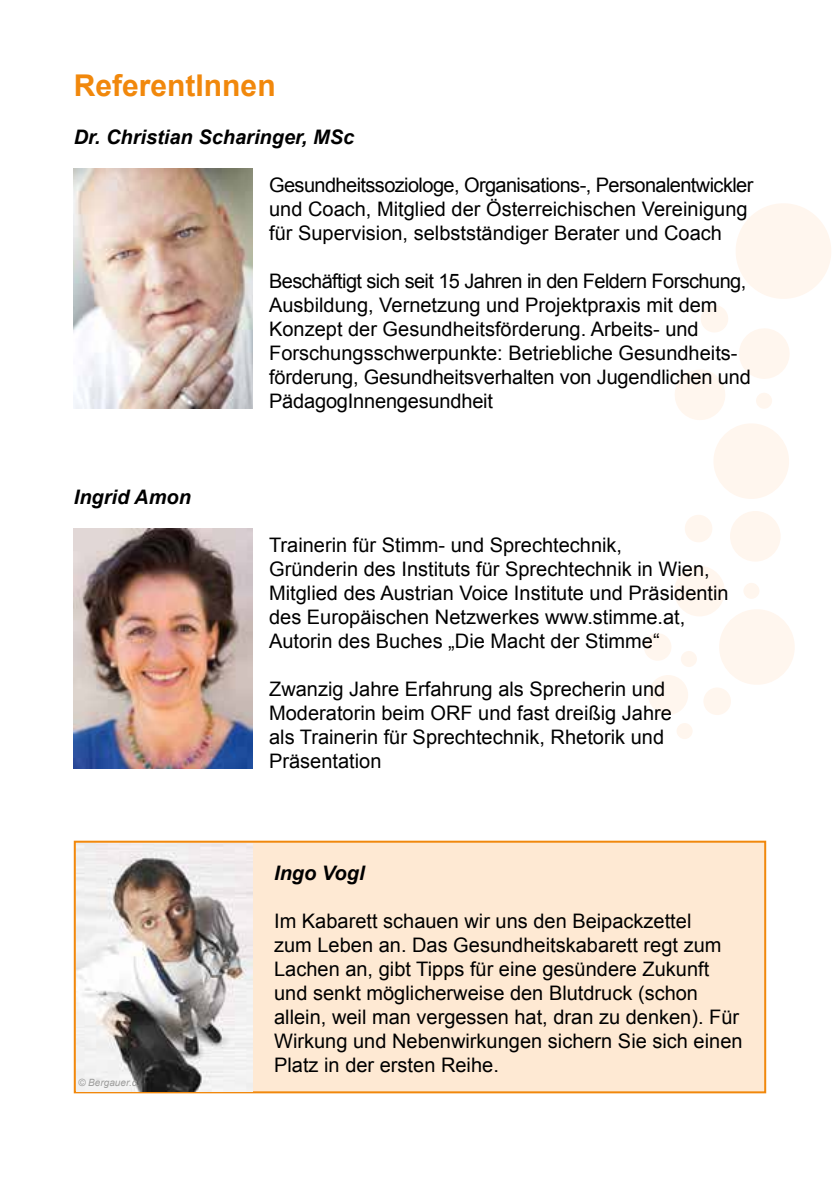
<style>
.page{position:relative;width:840px;height:1191px;background:#fff}
.page>*{position:absolute;margin:0;border:0;box-sizing:border-box;transform-origin:0 0}
.t1{font:700 30px "Arial";color:#f1880c}
.t2{font:20px/24px "Arial";color:#000}
.t3{font:italic 700 20px "Arial";color:#000}
.t4{font:italic 10px "Arial";color:#9d9d9c}
</style>
<div class="page">
<div style="left:727px;top:509px;width:55px;height:55px;background:#fff6ee;border-radius:50%"></div>
<div style="left:725px;top:507px;width:59px;height:59px;border:4px solid #fff;border-radius:50%"></div>
<div style="left:645px;top:673px;width:45px;height:44px;background:#fff6ee;border-radius:50%"></div>
<div style="left:643px;top:671px;width:49px;height:48px;border:4px solid #fff;border-radius:50%"></div>
<div style="left:671px;top:563px;width:55px;height:55px;background:#fff6ee;border-radius:50%"></div>
<div style="left:669px;top:561px;width:59px;height:59px;border:4px solid #fff;border-radius:50%"></div>
<div style="left:641px;top:631px;width:32px;height:32px;background:#fff6ee;border-radius:50%"></div>
<div style="left:639px;top:629px;width:36px;height:36px;border:4px solid #fff;border-radius:50%"></div>
<div style="left:682px;top:512px;width:32px;height:32px;background:#fff6ee;border-radius:50%"></div>
<div style="left:680px;top:510px;width:36px;height:36px;border:4px solid #fff;border-radius:50%"></div>
<div style="left:700px;top:685px;width:32px;height:32px;background:#fff6ee;border-radius:50%"></div>
<div style="left:698px;top:683px;width:36px;height:36px;border:4px solid #fff;border-radius:50%"></div>
<div style="left:678px;top:649px;width:20px;height:20px;background:#fff6ee;border-radius:50%"></div>
<div style="left:676px;top:647px;width:24px;height:24px;border:4px solid #fff;border-radius:50%"></div>
<div style="left:741px;top:581px;width:20px;height:20px;background:#fff6ee;border-radius:50%"></div>
<div style="left:739px;top:579px;width:24px;height:24px;border:4px solid #fff;border-radius:50%"></div>
<div style="left:674px;top:721px;width:20px;height:20px;background:#fff6ee;border-radius:50%"></div>
<div style="left:672px;top:719px;width:24px;height:24px;border:4px solid #fff;border-radius:50%"></div>
<svg style="left:675px;top:203px;width:156px;height:296px"></svg>
<svg style="left:710px;top:601px;width:85px;height:92px"></svg>
<div style="left:753px;top:391px;width:20px;height:20px;background:#fff6ee;border-radius:50%"></div>
<div style="left:751px;top:389px;width:24px;height:24px;border:4px solid #fff;border-radius:50%"></div>
<div style="left:74px;top:840px;width:691px;height:253px;background:#fee9d3;border:2px solid #f1880c"></div>
<img style="left:74px;top:168px;width:178px;height:240px">
<img style="left:76px;top:843px;width:176px;height:248px">
<img style="left:74px;top:528px;width:178px;height:240px">
<h1 class="t1" style="left:74px;top:65px;width:203px">ReferentInnen</h1>
<p class="t3" style="left:74px;top:124px;width:282px">Dr. Christian Scharinger, MSc</p>
<p class="t2" style="left:269px;top:173px;width:485px">Gesundheitssoziologe, Organisations-, Personalentwickler und Coach, Mitglied der Österreichischen Vereinigung für Supervision, selbstständiger Berater und Coach</p>
<p class="t2" style="left:269px;top:269px;width:483px">Beschäftigt sich seit 15 Jahren in den Feldern Forschung, Ausbildung, Vernetzung und Projektpraxis mit dem Konzept der Gesundheitsförderung. Arbeits- und Forschungsschwerpunkte: Betriebliche Gesundheits&shy;förderung, Gesundheitsverhalten von Jugendlichen und PädagogInnengesundheit</p>
<p class="t3" style="left:74px;top:484px;width:119px">Ingrid Amon</p>
<p class="t4" style="left:78px;top:1076px;width:63px">© Bergauer.c.</p>
<p class="t2" style="left:269px;top:533px;width:461px">Trainerin für Stimm- und Sprechtechnik,<br>Gründerin des Instituts für Sprechtechnik in Wien, Mitglied des Austrian Voice Institute und Präsidentin des Europäischen Netzwerkes www.stimme.at, Autorin des Buches „Die Macht der Stimme“</p>
<p class="t2" style="left:269px;top:677px;width:404px">Zwanzig Jahre Erfahrung als Sprecherin und Moderatorin beim ORF und fast dreißig Jahre als Trainerin für Sprechtechnik, Rhetorik und Präsentation</p>
<p class="t3" style="left:274px;top:859px;width:92px">Ingo Vogl</p>
<p class="t2" style="left:274px;top:908px;width:469px">Im Kabarett schauen wir uns den Beipackzettel<br>zum Leben an. Das Gesundheitskabarett regt zum Lachen an, gibt Tipps für eine gesündere Zukunft und senkt möglicherweise den Blutdruck (schon allein, weil man vergessen hat, dran zu denken). Für Wirkung und Nebenwirkungen sichern Sie sich einen Platz in der ersten Reihe.</p>
</div>
